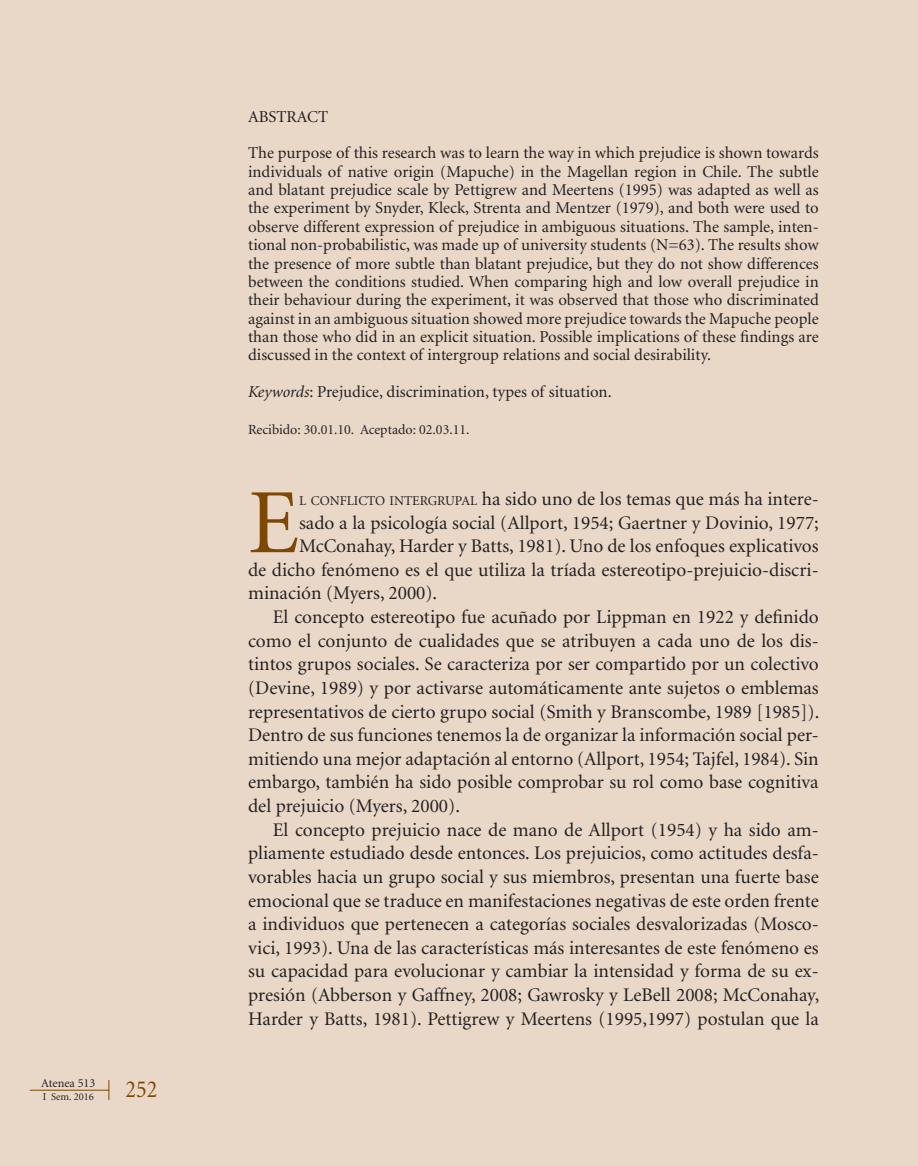
<style>
.page{position:relative;width:918px;height:1166px;background:#e9d8c7}
.page>*{position:absolute;margin:0;border:0;box-sizing:border-box;transform-origin:0 0}
.t1{font:91.88px "Minion";color:#7d4704}
.t2{font:24.5px "Minion";color:#7d4704;scale:.9 1}
.t3{font:19.25px "Minion";color:#231f20}
.t4{font:16.62px/18.4px "Minion";color:#231f20;text-align:justify}
.t5{font:14px "Minion";color:#231f20}
.t6{font:12.25px "Minion";color:#231f20}
.t7{font:10.5px "Minion";color:#231f20}
.s1{font-style:italic}
.s2{font-size:13.47px}
</style>
<div class="page">
<hr style="left:30px;top:1090px;width:79px;height:1px;background:#7d4704">
<svg style="left:109px;top:1080px;width:1px;height:20px"></svg>
<p class="t6" style="left:41px;top:1077px;width:56px">Atenea 513</p>
<p class="t7" style="left:43px;top:1091px;width:53px">I Sem. 2016</p>
<p class="t2" style="left:126px;top:1077px;width:37px">252</p>
<p class="t4" style="left:248px;top:108px;width:81px">ABSTRACT</p>
<p class="t4" style="left:248px;top:144px;width:572px">The purpose of this research was to learn the way in which prejudice is shown towards individuals of native origin (Mapuche) in the Magellan region in Chile. The subtle and blatant prejudice scale by Pettigrew and Meertens (1995) was adapted as well as the experiment by Snyder, Kleck, Strenta and Mentzer (1979), and both were used to observe different expression of prejudice in ambiguous situations. The sample, inten&shy;tional non-probabilistic, was made up of university students (N=63). The results show the presence of more subtle than blatant prejudice, but they do not show differences between the conditions studied. When comparing high and low overall prejudice in their behaviour during the experiment, it was observed that those who discriminated against in an ambiguous situation showed more prejudice towards the Mapuche people than those who did in an explicit situation. Possible implications of these findings are discussed in the context of intergroup relations and social desirability.</p>
<p class="t4" style="left:248px;top:383px;width:365px"><span class="s1">Keywords</span>: Prejudice, discrimination, types of situation.</p>
<p class="t5" style="left:248px;top:423px;width:223px">Recibido: 30.01.10. Aceptado: 02.03.11.</p>
<h1 class="t1" style="left:248px;top:477px;width:52px">E</h1>
<p class="t3" style="left:299px;top:489px;width:521px"><span class="s2">L CONFLICTO INTERGRUPAL</span> ha sido uno de los temas que más ha intere-</p>
<p class="t3" style="left:299px;top:513px;width:521px">sado a la psicología social (Allport, 1954; Gaertner y Dovinio, 1977;</p>
<p class="t3" style="left:299px;top:536px;width:521px">McConahay, Harder y Batts, 1981). Uno de los enfoques explicativos</p>
<p class="t3" style="left:248px;top:560px;width:572px">de dicho fenómeno es el que utiliza la tríada estereotipo-prejuicio-discri-</p>
<p class="t3" style="left:248px;top:584px;width:191px">minación (Myers, 2000).</p>
<p class="t3" style="left:273px;top:607px;width:547px">El concepto estereotipo fue acuñado por Lippman en 1922 y definido</p>
<p class="t3" style="left:248px;top:631px;width:572px">como el conjunto de cualidades que se atribuyen a cada uno de los dis-</p>
<p class="t3" style="left:248px;top:655px;width:572px">tintos grupos sociales. Se caracteriza por ser compartido por un colectivo</p>
<p class="t3" style="left:248px;top:678px;width:572px">(Devine, 1989) y por activarse automáticamente ante sujetos o emblemas</p>
<p class="t3" style="left:248px;top:702px;width:572px">representativos de cierto grupo social (Smith y Branscombe, 1989 [1985]).</p>
<p class="t3" style="left:248px;top:725px;width:572px">Dentro de sus funciones tenemos la de organizar la información social per-</p>
<p class="t3" style="left:248px;top:749px;width:572px">mitiendo una mejor adaptación al entorno (Allport, 1954; Tajfel, 1984). Sin</p>
<p class="t3" style="left:248px;top:773px;width:572px">embargo, también ha sido posible comprobar su rol como base cognitiva</p>
<p class="t3" style="left:248px;top:796px;width:213px">del prejuicio (Myers, 2000).</p>
<p class="t3" style="left:273px;top:820px;width:547px">El concepto prejuicio nace de mano de Allport (1954) y ha sido am-</p>
<p class="t3" style="left:248px;top:843px;width:572px">pliamente estudiado desde entonces. Los prejuicios, como actitudes desfa-</p>
<p class="t3" style="left:248px;top:867px;width:572px">vorables hacia un grupo social y sus miembros, presentan una fuerte base</p>
<p class="t3" style="left:248px;top:891px;width:572px">emocional que se traduce en manifestaciones negativas de este orden frente</p>
<p class="t3" style="left:248px;top:914px;width:572px">a individuos que pertenecen a categorías sociales desvalorizadas (Mosco-</p>
<p class="t3" style="left:248px;top:938px;width:572px">vici, 1993). Una de las características más interesantes de este fenómeno es</p>
<p class="t3" style="left:248px;top:962px;width:572px">su capacidad para evolucionar y cambiar la intensidad y forma de su ex-</p>
<p class="t3" style="left:248px;top:985px;width:572px">presión (Abberson y Gaffney, 2008; Gawrosky y LeBell 2008; McConahay,</p>
<p class="t3" style="left:248px;top:1009px;width:572px">Harder y Batts, 1981). Pettigrew y Meertens (1995,1997) postulan que la</p>
</div>
